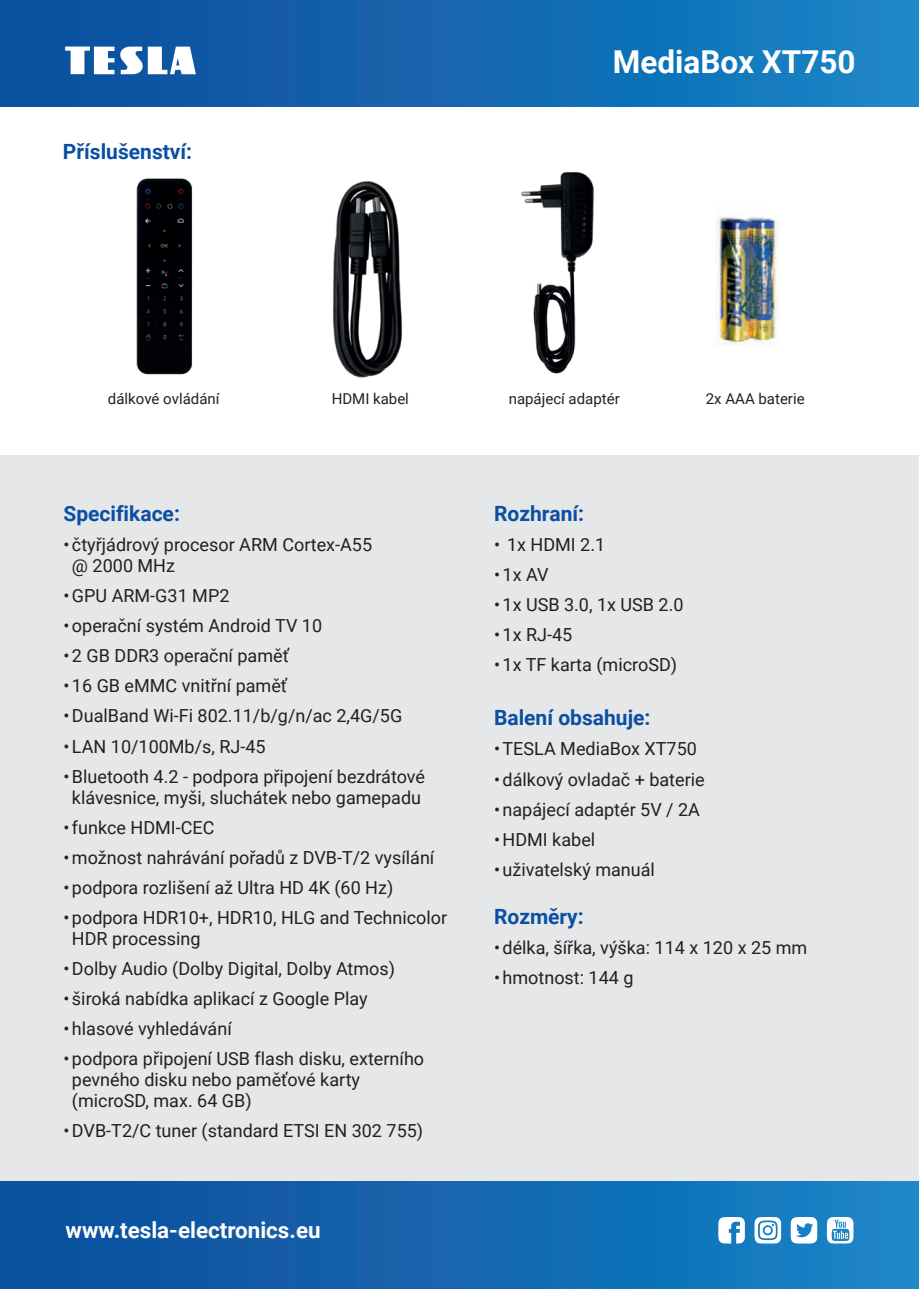
<style>
.page{position:relative;width:919px;height:1289px;background:#fff}
.page>*{position:absolute;margin:0;border:0;box-sizing:border-box;transform-origin:0 0}
.t1{font:700 31.5px "Roboto";color:#fff}
.t2{font:700 22.35px "Roboto";color:#fff}
.t3{font:700 21px "Roboto";color:#0a4fa2}
.t4{font:18px/21px "Roboto";color:#231f20}
.t5{font:15px "Roboto";color:#231f20}
</style>
<div class="page">
<img style="left:716px;top:215px;width:63px;height:131px">
<img style="left:521px;top:172px;width:73px;height:202px">
<img style="left:333px;top:181px;width:70px;height:197px">
<img style="left:136px;top:178px;width:57px;height:197px">
<div style="left:1px;top:455px;width:917px;height:728px;background:#e6e7e9"></div>
<div style="left:0;top:1181px;width:918px;height:107px;background:linear-gradient(to right,#0c4b9a,#1a85c6)"></div>
<svg style="left:753px;top:1216px;width:28px;height:27px"></svg>
<svg style="left:717px;top:1216px;width:27px;height:27px"></svg>
<svg style="left:825px;top:1216px;width:28px;height:27px"></svg>
<svg style="left:789px;top:1216px;width:28px;height:27px"></svg>
<div style="left:0;top:0;width:918px;height:106px;background:linear-gradient(to right,#0e4c9a,#1884c6)"></div>
<svg style="left:65px;top:47px;width:131px;height:27px"></svg>
<p class="t3" style="left:63px;top:137px;width:131px">Příslušenství:</p>
<h1 class="t1" style="left:612px;top:39px;width:244px">MediaBox XT750</h1>
<p class="t5" style="left:108px;top:388px;width:113px">dálkové ovládání</p>
<p class="t5" style="left:508px;top:388px;width:112px">napájecí adaptér</p>
<p class="t5" style="left:705px;top:388px;width:100px">2x AAA baterie</p>
<p class="t5" style="left:331px;top:388px;width:79px">HDMI kabel</p>
<p class="t3" style="left:63px;top:499px;width:118px">Specifikace:</p>
<p class="t4" style="left:72px;top:534px;width:302px;text-indent:-8px">• čtyřjádrový procesor ARM Cortex-A55 @ 2000 MHz</p>
<p class="t4" style="left:63px;top:585px;width:167px">•GPU ARM-G31 MP2</p>
<p class="t4" style="left:63px;top:615px;width:260px">•operační systém Android TV 10</p>
<p class="t4" style="left:63px;top:645px;width:227px">•2 GB DDR3 operační paměť</p>
<p class="t4" style="left:63px;top:675px;width:225px">•16 GB eMMC vnitřní paměť</p>
<p class="t4" style="left:63px;top:705px;width:340px">•DualBand Wi-Fi 802.11/b/g/n/ac 2,4G/5G</p>
<p class="t4" style="left:63px;top:735px;width:204px">• LAN 10/100Mb/s, RJ-45</p>
<p class="t4" style="left:63px;top:765px;width:363px;text-align:center">•Bluetooth 4.2 - podpora připojení bezdrátové klávesnice, myši, sluchátek nebo gamepadu</p>
<p class="t4" style="left:63px;top:816px;width:152px">•funkce HDMI-CEC</p>
<p class="t4" style="left:63px;top:846px;width:372px">•možnost nahrávání pořadů z DVB-T/2 vysílání</p>
<p class="t4" style="left:63px;top:876px;width:331px">•podpora rozlišení až Ultra HD 4K (60 Hz)</p>
<p class="t4" style="left:72px;top:906px;width:376px;text-indent:-8px">•podpora HDR10+, HDR10, HLG and Technicolor<br>HDR processing</p>
<p class="t4" style="left:63px;top:957px;width:333px">•Dolby Audio (Dolby Digital, Dolby Atmos)</p>
<p class="t4" style="left:63px;top:987px;width:305px">• široká nabídka aplikací z Google Play</p>
<p class="t4" style="left:63px;top:1017px;width:170px">•hlasové vyhledávání</p>
<p class="t4" style="left:72px;top:1047px;width:353px;text-indent:-8px">•podpora připojení USB flash disku, externího pevného disku nebo paměťové karty (microSD, max. 64 GB)</p>
<p class="t4" style="left:63px;top:1119px;width:361px">•DVB-T2/C tuner (standard ETSI EN 302 755)</p>
<p class="t2" style="left:66px;top:1214px;width:256px">www.tesla-electronics.eu</p>
<p class="t3" style="left:494px;top:499px;width:92px">Rozhraní:</p>
<p class="t4" style="left:494px;top:534px;width:113px">• 1x HDMI 2.1</p>
<p class="t4" style="left:494px;top:564px;width:56px">•1x AV</p>
<p class="t4" style="left:494px;top:594px;width:191px">•1x USB 3.0, 1x USB 2.0</p>
<p class="t4" style="left:494px;top:624px;width:80px">•1x RJ-45</p>
<p class="t4" style="left:494px;top:654px;width:184px">•1x TF karta (microSD)</p>
<p class="t3" style="left:494px;top:703px;width:158px">Balení obsahuje:</p>
<p class="t4" style="left:494px;top:738px;width:204px">•TESLA MediaBox XT750</p>
<p class="t4" style="left:494px;top:768px;width:212px">•dálkový ovladač + baterie</p>
<p class="t4" style="left:494px;top:798px;width:207px">•napájecí adaptér 5V / 2A</p>
<p class="t4" style="left:494px;top:828px;width:103px">•HDMI kabel</p>
<p class="t4" style="left:494px;top:858px;width:162px">•uživatelský manuál</p>
<p class="t3" style="left:494px;top:901px;width:91px">Rozměry:</p>
<p class="t4" style="left:494px;top:936px;width:315px">•délka, šířka, výška: 114 x 120 x 25 mm</p>
<p class="t4" style="left:494px;top:966px;width:141px">•hmotnost: 144 g</p>
</div>
